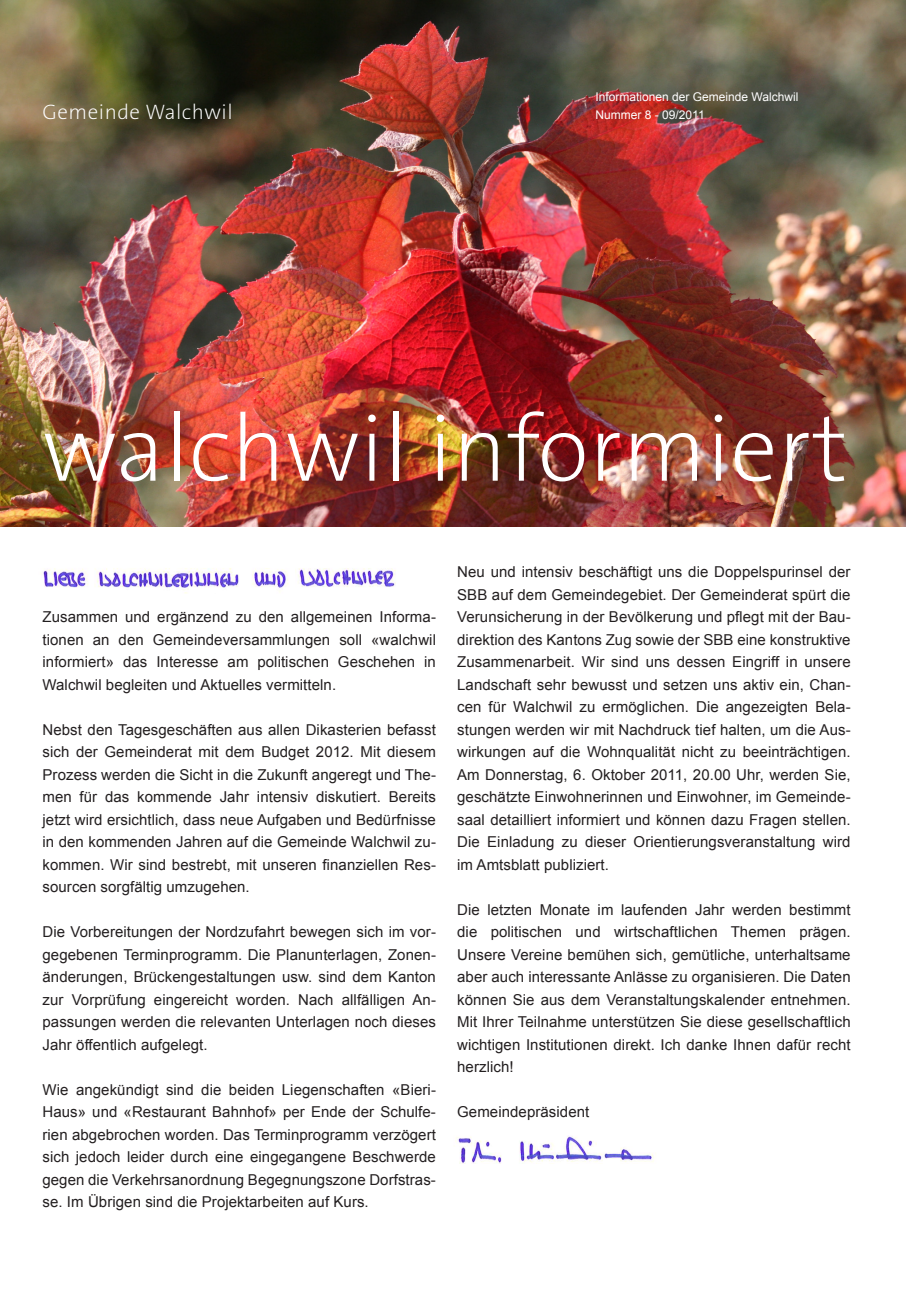
<style>
.page{position:relative;width:906px;height:1289px;background:#fff}
.page>*{position:absolute;margin:0;border:0;box-sizing:border-box;transform-origin:0 0}
.t1{font:200 94.5px "The Sans B2";color:#fff}
.t2{font:200 21px "The Sans B2";letter-spacing:.025em;color:#fff}
.t3{font:15px/22.5px "Arial";letter-spacing:.005em;color:#231f20;text-align:justify}
.t4{font:12px/18px "Arial";color:#fff}
</style>
<div class="page">
<img style="left:0;top:0;width:906px;height:526px">
<img style="left:40px;top:568px;width:356px;height:25px">
<img style="left:455px;top:1136px;width:199px;height:27px">
<h2 class="t2" style="left:43px;top:101px;width:192px">Gemeinde Walchwil</h2>
<p class="t4" style="left:595px;top:88px;width:204px">Informationen der Gemeinde Walchwil<br>Nummer 8 - 09/2011</p>
<h1 class="t1" style="left:43px;top:398px;width:806px">walchwil informiert</h1>
<p class="t3" style="left:43px;top:605px;width:395px">Zusammen und ergänzend zu den allgemeinen Informa&shy;tionen an den Gemeindeversammlungen soll «walchwil informiert» das Interesse am politischen Geschehen in Walchwil begleiten und Aktuelles vermitteln.</p>
<p class="t3" style="left:43px;top:718px;width:395px">Nebst den Tagesgeschäften aus allen Dikasterien befasst sich der Gemeinderat mit dem Budget 2012. Mit diesem Prozess werden die Sicht in die Zukunft angeregt und The&shy;men für das kommende Jahr intensiv diskutiert. Bereits jetzt wird ersichtlich, dass neue Aufgaben und Bedürfnisse in den kommenden Jahren auf die Gemeinde Walchwil zu&shy;kommen. Wir sind bestrebt, mit unseren finanziellen Res&shy;sourcen sorgfältig umzugehen.</p>
<p class="t3" style="left:43px;top:920px;width:395px">Die Vorbereitungen der Nordzufahrt bewegen sich im vor&shy;gegebenen Terminprogramm. Die Planunterlagen, Zonen&shy;änderungen, Brückengestaltungen usw. sind dem Kanton zur Vorprüfung eingereicht worden. Nach allfälligen An&shy;passungen werden die relevanten Unterlagen noch dieses Jahr öffentlich aufgelegt.</p>
<p class="t3" style="left:42px;top:1078px;width:395px">Wie angekündigt sind die beiden Liegenschaften «Bieri-Haus» und «Restaurant Bahnhof» per Ende der Schulfe&shy;rien abgebrochen worden. Das Terminprogramm verzögert sich jedoch leider durch eine eingegangene Beschwerde gegen die Verkehrsanordnung Begegnungszone Dorfstras&shy;se. Im Übrigen sind die Projektarbeiten auf Kurs.</p>
<p class="t3" style="left:457px;top:560px;width:395px">Neu und intensiv beschäftigt uns die Doppelspurinsel der SBB auf dem Gemeindegebiet. Der Gemeinderat spürt die Verunsicherung in der Bevölkerung und pflegt mit der Bau&shy;direktion des Kantons Zug sowie der SBB eine konstruktive Zusammenarbeit. Wir sind uns dessen Eingriff in unsere Landschaft sehr bewusst und setzen uns aktiv ein, Chan&shy;cen für Walchwil zu ermöglichen. Die angezeigten Bela&shy;stungen werden wir mit Nachdruck tief halten, um die Aus&shy;wirkungen auf die Wohnqualität nicht zu beeinträchtigen.<br>Am Donnerstag, 6. Oktober 2011, 20.00 Uhr, werden Sie, geschätzte Einwohnerinnen und Einwohner, im Gemeinde&shy;saal detailliert informiert und können dazu Fragen stellen.<br>Die Einladung zu dieser Orientierungsveranstaltung wird im Amtsblatt publiziert.</p>
<p class="t3" style="left:457px;top:898px;width:395px">Die letzten Monate im laufenden Jahr werden bestimmt die politischen und wirtschaftlichen Themen prägen.<br>Unsere Vereine bemühen sich, gemütliche, unterhaltsame aber auch interessante Anlässe zu organisieren. Die Daten können Sie aus dem Veranstaltungskalender entnehmen.<br>Mit Ihrer Teilnahme unterstützen Sie diese gesellschaftlich wichtigen Institutionen direkt. Ich danke Ihnen dafür recht herzlich!</p>
<p class="t3" style="left:457px;top:1100px;width:134px">Gemeindepräsident</p>
</div>
